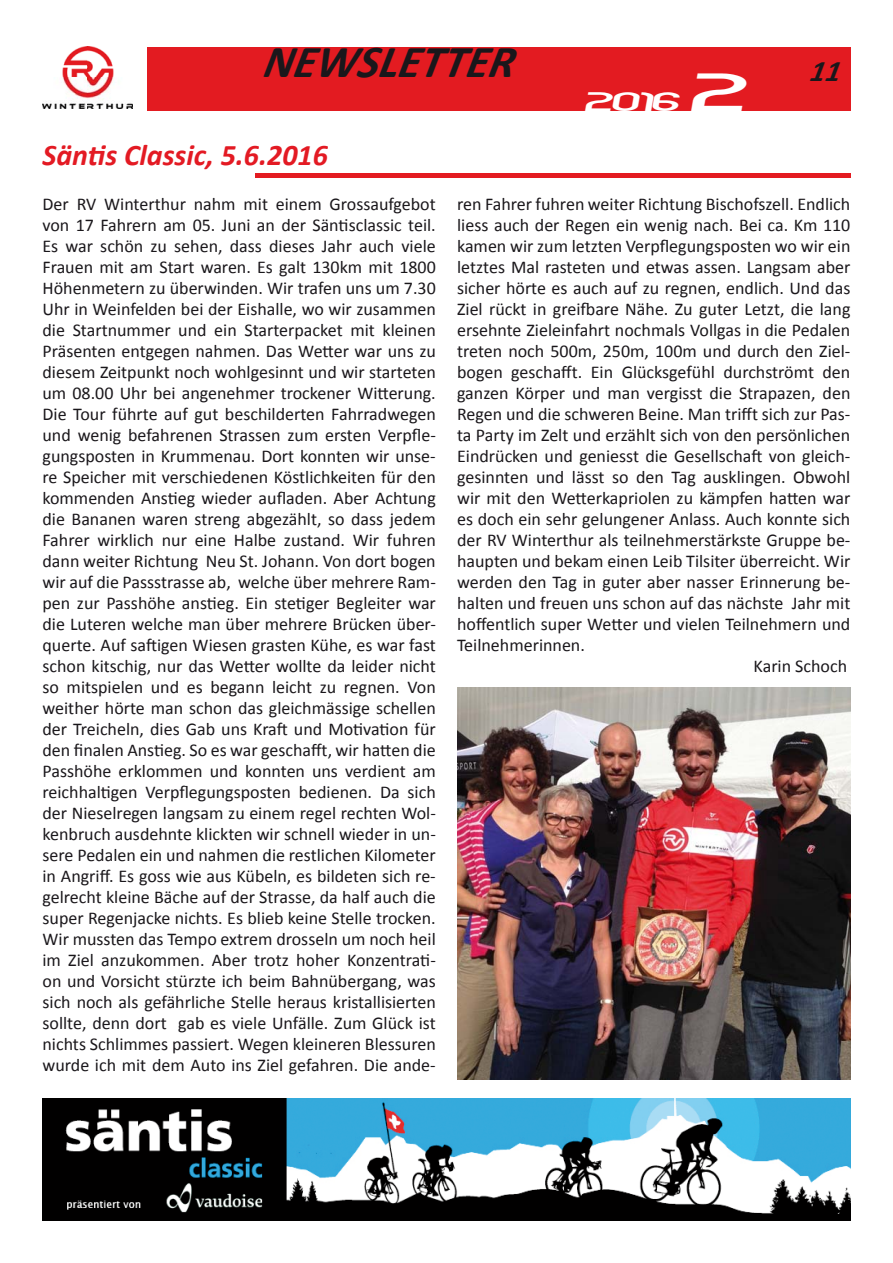
<style>
.page{position:relative;width:893px;height:1263px;background:#fff}
.page>*{position:absolute;margin:0;border:0;box-sizing:border-box;transform-origin:0 0}
.t1{font:italic 700 45.75px "Calibri";color:#1a171b}
.t2{font:italic 700 30px "Calibri";color:#e31a23}
.t3{font:italic 700 30px "Calibri";color:#1a171b}
.t4{font:italic 23.55px "Timeline";color:#fff}
.t5{font:18px/21px "Calibri";color:#1a171b;text-align:justify}
.s1{font-size:47.1px}
</style>
<div class="page">
<div style="left:147px;top:47px;width:703px;height:64px;background:#e31b21"></div>
<img style="left:42px;top:47px;width:91px;height:62px">
<hr style="left:255px;top:173px;width:595px;height:4px;background:#e31b21">
<img style="left:457px;top:687px;width:393px;height:392px">
<img style="left:43px;top:1098px;width:807px;height:122px">
<p class="t1" style="left:262px;top:33px;width:262px">NEWSLETTER</p>
<p class="t4" style="left:585px;top:92px;width:161px">2016 <span class="s1">2</span></p>
<p class="t3" style="left:809px;top:53px;width:38px">11</p>
<p class="t2" style="left:43px;top:137px;width:287px">Säntis Classic, 5.6.2016</p>
<p class="t5" style="left:43px;top:193px;width:395px">Der RV Winterthur nahm mit einem Grossaufgebot von 17 Fahrern am 05. Juni an der Säntisclassic teil.<br>Es war schön zu sehen, dass dieses Jahr auch viele Frauen mit am Start waren. Es galt 130km mit 1800<br>Höhenmetern zu überwinden. Wir trafen uns um 7.30<br>Uhr in Weinfelden bei der Eishalle, wo wir zusammen die Startnummer und ein Starterpacket mit kleinen Präsenten entgegen nahmen. Das Wetter war uns zu diesem Zeitpunkt noch wohlgesinnt und wir starteten um 08.00 Uhr bei angenehmer trockener Witterung.<br>Die Tour führte auf gut beschilderten Fahrradwegen und wenig befahrenen Strassen zum ersten Verpfle&shy;gungsposten in Krummenau. Dort konnten wir unse&shy;re Speicher mit verschiedenen Köstlichkeiten für den kommenden Anstieg wieder aufladen. Aber Achtung die Bananen waren streng abgezählt, so dass jedem Fahrer wirklich nur eine Halbe zustand. Wir fuhren dann weiter Richtung Neu St. Johann. Von dort bogen wir auf die Passstrasse ab, welche über mehrere Ram&shy;pen zur Passhöhe anstieg. Ein stetiger Begleiter war die Luteren welche man über mehrere Brücken über&shy;querte. Auf saftigen Wiesen grasten Kühe, es war fast schon kitschig, nur das Wetter wollte da leider nicht so mitspielen und es begann leicht zu regnen. Von weither hörte man schon das gleichmässige schellen der Treicheln, dies Gab uns Kraft und Motivation für den finalen Anstieg. So es war geschafft, wir hatten die Passhöhe erklommen und konnten uns verdient am reichhaltigen Verpflegungsposten bedienen. Da sich der Nieselregen langsam zu einem regel rechten Wol&shy;kenbruch ausdehnte klickten wir schnell wieder in un&shy;sere Pedalen ein und nahmen die restlichen Kilometer in Angriff. Es goss wie aus Kübeln, es bildeten sich re&shy;gelrecht kleine Bäche auf der Strasse, da half auch die super Regenjacke nichts. Es blieb keine Stelle trocken.<br>Wir mussten das Tempo extrem drosseln um noch heil im Ziel anzukommen. Aber trotz hoher Konzentrati&shy;on und Vorsicht stürzte ich beim Bahnübergang, was sich noch als gefährliche Stelle heraus kristallisierten sollte, denn dort gab es viele Unfälle. Zum Glück ist nichts Schlimmes passiert. Wegen kleineren Blessuren wurde ich mit dem Auto ins Ziel gefahren. Die ande-</p>
<p class="t5" style="left:457px;top:193px;width:395px">ren Fahrer fuhren weiter Richtung Bischofszell. Endlich</p>
<p class="t5" style="left:457px;top:214px;width:395px">liess auch der Regen ein wenig nach. Bei ca. Km 110</p>
<p class="t5" style="left:457px;top:235px;width:395px">kamen wir zum letzten Verpflegungsposten wo wir ein</p>
<p class="t5" style="left:457px;top:256px;width:395px">letztes Mal rasteten und etwas assen. Langsam aber</p>
<p class="t5" style="left:457px;top:277px;width:395px">sicher hörte es auch auf zu regnen, endlich. Und das</p>
<p class="t5" style="left:457px;top:298px;width:395px">Ziel rückt in greifbare Nähe. Zu guter Letzt, die lang</p>
<p class="t5" style="left:457px;top:319px;width:395px">ersehnte Zieleinfahrt nochmals Vollgas in die Pedalen</p>
<p class="t5" style="left:457px;top:340px;width:395px">treten noch 500m, 250m, 100m und durch den Ziel-</p>
<p class="t5" style="left:457px;top:361px;width:395px">bogen geschafft. Ein Glücksgefühl durchströmt den</p>
<p class="t5" style="left:457px;top:382px;width:395px">ganzen Körper und man vergisst die Strapazen, den</p>
<p class="t5" style="left:457px;top:403px;width:395px">Regen und die schweren Beine. Man trifft sich zur Pas-</p>
<p class="t5" style="left:457px;top:424px;width:395px">ta Party im Zelt und erzählt sich von den persönlichen</p>
<p class="t5" style="left:457px;top:445px;width:395px">Eindrücken und geniesst die Gesellschaft von gleich-</p>
<p class="t5" style="left:457px;top:466px;width:395px">gesinnten und lässt so den Tag ausklingen. Obwohl</p>
<p class="t5" style="left:457px;top:487px;width:395px">wir mit den Wetterkapriolen zu kämpfen hatten war</p>
<p class="t5" style="left:457px;top:508px;width:395px">es doch ein sehr gelungener Anlass. Auch konnte sich</p>
<p class="t5" style="left:457px;top:529px;width:395px">der RV Winterthur als teilnehmerstärkste Gruppe be-</p>
<p class="t5" style="left:457px;top:550px;width:395px">haupten und bekam einen Leib Tilsiter überreicht. Wir</p>
<p class="t5" style="left:457px;top:571px;width:395px">werden den Tag in guter aber nasser Erinnerung be-</p>
<p class="t5" style="left:457px;top:592px;width:395px">halten und freuen uns schon auf das nächste Jahr mit</p>
<p class="t5" style="left:457px;top:613px;width:395px">hoffentlich super Wetter und vielen Teilnehmern und</p>
<p class="t5" style="left:457px;top:634px;width:129px">Teilnehmerinnen.</p>
<p class="t5" style="left:754px;top:655px;width:95px">Karin Schoch</p>
</div>
